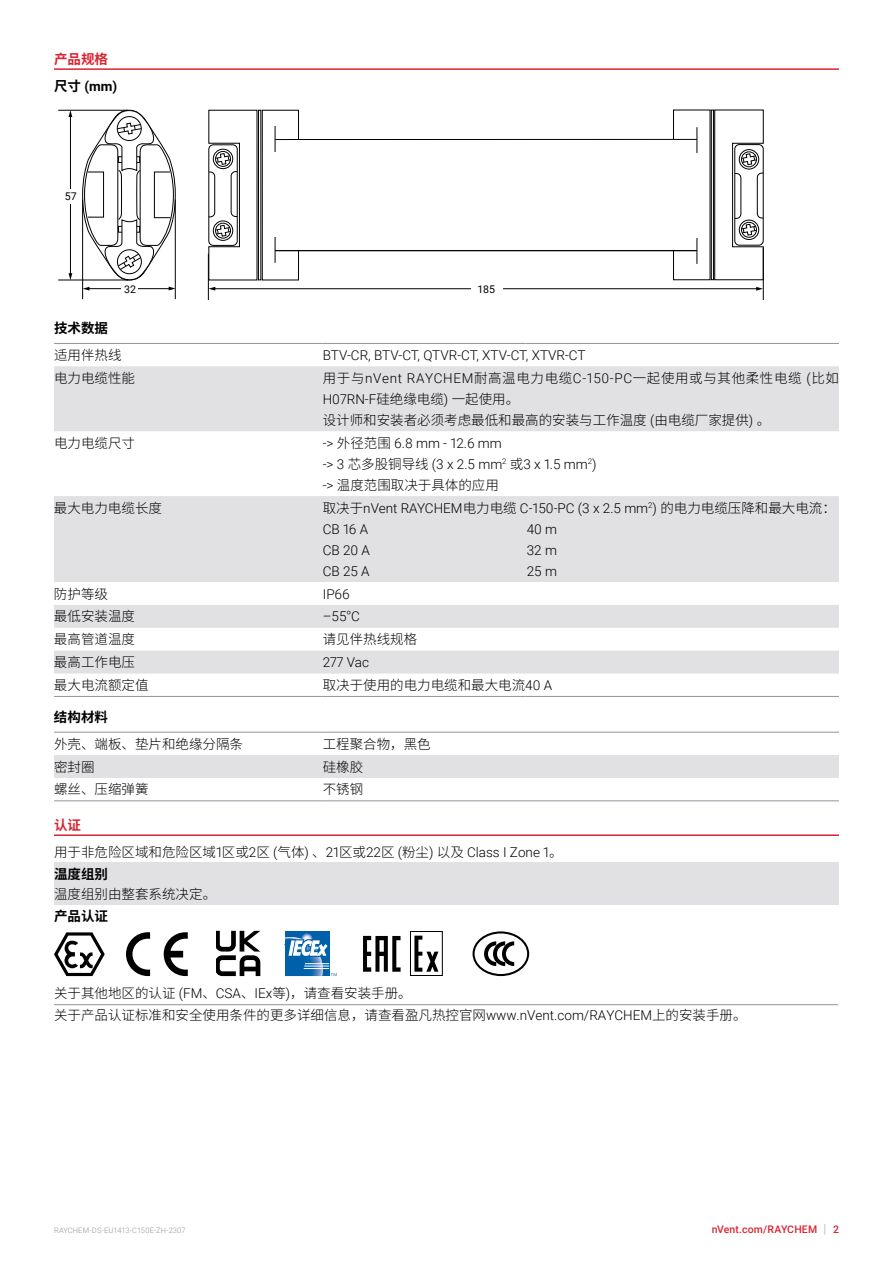
<style>
.page{position:relative;width:893px;height:1263px;background:#fff}
.page>*{position:absolute;margin:0;border:0;box-sizing:border-box;transform-origin:0 0}
.t1{font:300 13.5px/21px "Noto Sans CJ Ksc";color:#000}
.t2{font:300 13.5px/21px "Roboto";color:#000}
.t3{font:700 13.5px "Noto Sans CJ Ksc";color:#000}
.t4{font:700 13.5px "Roboto";color:#000}
.t5{font:700 13.5px "Noto Sans CJ Ksc";color:#d92531}
.t6{font:500 10.5px "Roboto";letter-spacing:.015em;color:#d92531}
.t7{font:10.5px "Roboto";color:#000}
.t8{font:300 7.5px "Roboto";letter-spacing:.015em;color:#90959e}
.s1{font-family:"Noto Sans CJ Ksc"}
.s2{font-family:"Roboto"}
.s3{font-weight:700;color:#d92531}
.s4{font-weight:300;font-size:12.6px;color:#90959e}
</style>
<div class="page">
<hr style="left:54px;top:68px;width:785px;height:2px;background:#d92531">
<hr style="left:54px;top:834px;width:785px;height:2px;background:#d92531">
<hr style="left:70px;top:116px;width:1px;height:159px;background:#000">
<div style="left:59px;top:189px;width:20px;height:15px;background:#fff"></div>
<hr style="left:82px;top:200px;width:1px;height:99px;background:#000">
<hr style="left:175px;top:200px;width:1px;height:99px;background:#000">
<svg style="left:82px;top:109px;width:94px;height:172px"></svg>
<div style="left:154px;top:172px;width:17px;height:46px;border:1px solid #000"></div>
<hr style="left:208px;top:254px;width:1px;height:46px;background:#000">
<hr style="left:763px;top:248px;width:1px;height:52px;background:#000">
<hr style="left:275px;top:139px;width:422px;height:1px;background:#000">
<hr style="left:275px;top:250px;width:422px;height:1px;background:#000">
<hr style="left:58px;top:280px;width:70px;height:1px;background:#000">
<hr style="left:58px;top:110px;width:70px;height:1px;background:#000">
<hr style="left:87px;top:288px;width:86px;height:1px;background:#000">
<div style="left:121px;top:283px;width:16px;height:12px;background:#fff"></div>
<hr style="left:213px;top:288px;width:545px;height:1px;background:#000">
<div style="left:471px;top:279px;width:31px;height:20px;background:#fff"></div>
<svg style="left:208px;top:109px;width:91px;height:172px"></svg>
<div style="left:215px;top:151px;width:16px;height:16px;border:1px solid #000;border-radius:50%"></div>
<svg style="left:673px;top:109px;width:91px;height:172px"></svg>
<div style="left:741px;top:222px;width:16px;height:15px;border:1px solid #000;border-radius:50%"></div>
<svg style="left:69px;top:110px;width:3px;height:7px"></svg>
<svg style="left:69px;top:273px;width:3px;height:7px"></svg>
<svg style="left:83px;top:287px;width:6px;height:4px"></svg>
<svg style="left:169px;top:287px;width:6px;height:3px"></svg>
<svg style="left:209px;top:287px;width:6px;height:4px"></svg>
<svg style="left:756px;top:287px;width:7px;height:4px"></svg>
<div style="left:258px;top:110px;width:3px;height:170px;border:1px solid #000"></div>
<div style="left:711px;top:110px;width:3px;height:170px;border:1px solid #000"></div>
<svg style="left:54px;top:366px;width:785px;height:307px;fill:#e1e1e4"></svg>
<hr style="left:54px;top:343px;width:269px;height:1px;background:#90959e">
<hr style="left:323px;top:343px;width:203px;height:1px;background:#90959e">
<hr style="left:526px;top:343px;width:313px;height:1px;background:#90959e">
<hr style="left:54px;top:696px;width:269px;height:1px;background:#90959e">
<hr style="left:323px;top:696px;width:203px;height:1px;background:#90959e">
<hr style="left:526px;top:696px;width:313px;height:1px;background:#90959e">
<div style="left:54px;top:755px;width:785px;height:23px;background:#e1e1e4"></div>
<hr style="left:54px;top:800px;width:269px;height:1px;background:#90959e">
<hr style="left:323px;top:800px;width:516px;height:1px;background:#90959e">
<hr style="left:54px;top:732px;width:269px;height:1px;background:#90959e">
<hr style="left:323px;top:732px;width:516px;height:1px;background:#90959e">
<div style="left:54px;top:862px;width:784px;height:43px;background:#e1e1e4"></div>
<hr style="left:54px;top:1004px;width:784px;height:1px;background:#90959e">
<svg style="left:54px;top:932px;width:51px;height:44px"></svg>
<svg style="left:126px;top:932px;width:24px;height:44px"></svg>
<svg style="left:164px;top:932px;width:24px;height:44px"></svg>
<svg style="left:216px;top:931px;width:44px;height:45px"></svg>
<svg style="left:285px;top:932px;width:52px;height:44px"></svg>
<svg style="left:363px;top:936px;width:38px;height:36px"></svg>
<svg style="left:414px;top:936px;width:24px;height:36px"></svg>
<div style="left:410px;top:931px;width:33px;height:45px;border:1px solid #000"></div>
<svg style="left:472px;top:931px;width:57px;height:45px"></svg>
<p class="t5" style="left:54px;top:52px;width:55px">产品规格</p>
<p class="t4" style="left:54px;top:76px;width:65px"><span class="s1">尺寸</span> (mm)</p>
<p class="t7" style="left:65px;top:189px;width:13px">57</p>
<p class="t7" style="left:124px;top:282px;width:13px">32</p>
<p class="t7" style="left:477px;top:282px;width:19px">185</p>
<p class="t3" style="left:54px;top:320px;width:55px">技术数据</p>
<p class="t1" style="left:54px;top:345px;width:69px">适用伴热线</p>
<p class="t2" style="left:323px;top:344px;width:264px">BTV-CR, BTV-CT, QTVR-CT, XTV-CT, XTVR-CT</p>
<p class="t1" style="left:54px;top:368px;width:82px">电力电缆性能</p>
<p class="t1" style="left:323px;top:368px;width:518px">用于与<span class="s2">nVent RAYCHEM</span>耐高温电力电缆<span class="s2">C-150-PC</span>一起使用或与其他柔性电缆 <span class="s2">(</span>比如<br><span class="s2">H07RN-F</span>硅绝缘电缆<span class="s2">)</span> 一起使用。<br>设计师和安装者必须考虑最低和最高的安装与工作温度 <span class="s2">(</span>由电缆厂家提供<span class="s2">)</span> 。</p>
<p class="t1" style="left:54px;top:433px;width:83px">电力电缆尺寸</p>
<p class="t2" style="left:323px;top:432px;width:275px">-&gt; <span class="s1">外径范围</span> 6.8 mm - 12.6 mm<br>-&gt; 3 <span class="s1">芯多股铜导线</span> (3 x 2.5 mm<sup>2</sup> <span class="s1">或</span>3 x 1.5 mm<sup>2</sup>)</p>
<p class="t1" style="left:323px;top:475px;width:178px"><span class="s2">-&gt;</span> 温度范围取决于具体的应用</p>
<p class="t1" style="left:54px;top:497px;width:109px">最大电力电缆长度</p>
<p class="t2" style="left:323px;top:497px;width:515px"><span class="s1">取决于</span>nVent RAYCHEM<span class="s1">电力电缆</span> C-150-PC (3 x 2.5 mm<sup>2</sup>) <span class="s1">的电力电缆压降和最大电流：<br></span>CB 16 A</p>
<p class="t2" style="left:527px;top:518px;width:32px">40 m</p>
<p class="t2" style="left:323px;top:539px;width:49px">CB 20 A</p>
<p class="t2" style="left:527px;top:539px;width:32px">32 m</p>
<p class="t2" style="left:323px;top:560px;width:48px">CB 25 A</p>
<p class="t2" style="left:527px;top:560px;width:32px">25 m</p>
<p class="t1" style="left:54px;top:583px;width:55px">防护等级</p>
<p class="t2" style="left:323px;top:583px;width:29px">IP66</p>
<p class="t1" style="left:54px;top:606px;width:82px">最低安装温度</p>
<p class="t2" style="left:323px;top:606px;width:39px">–55<span class="s1">°</span>C</p>
<p class="t1" style="left:54px;top:629px;width:82px">最高管道温度</p>
<p class="t1" style="left:323px;top:629px;width:96px">请见伴热线规格</p>
<p class="t1" style="left:54px;top:652px;width:82px">最高工作电压</p>
<p class="t2" style="left:323px;top:651px;width:48px">277 Vac</p>
<p class="t1" style="left:54px;top:675px;width:96px">最大电流额定值</p>
<p class="t1" style="left:323px;top:675px;width:231px">取决于使用的电力电缆和最大电流<span class="s2">40 A</span></p>
<p class="t3" style="left:54px;top:709px;width:55px">结构材料</p>
<p class="t1" style="left:54px;top:733px;width:190px">外壳、端板、垫片和绝缘分隔条</p>
<p class="t1" style="left:323px;top:733px;width:109px">工程聚合物，黑色</p>
<p class="t1" style="left:54px;top:756px;width:42px">密封圈</p>
<p class="t1" style="left:323px;top:756px;width:42px">硅橡胶</p>
<p class="t1" style="left:54px;top:779px;width:96px">螺丝、压缩弹簧</p>
<p class="t1" style="left:323px;top:779px;width:42px">不锈钢</p>
<p class="t1" style="left:54px;top:812px;width:510px;line-height:26.4px"><span class="s3">认证<br></span>用于非危险区域和危险区域<span class="s2">1</span>区或<span class="s2">2</span>区 <span class="s2">(</span>气体<span class="s2">)</span> 、<span class="s2">21</span>区或<span class="s2">22</span>区 <span class="s2">(</span>粉尘<span class="s2">)</span> 以及 <span class="s2">Class I Zone 1</span>。</p>
<p class="t3" style="left:54px;top:866px;width:55px">温度组别</p>
<p class="t1" style="left:54px;top:883px;width:164px">温度组别由整套系统决定。</p>
<p class="t3" style="left:54px;top:909px;width:55px">产品认证</p>
<p class="t1" style="left:54px;top:983px;width:694px;line-height:21.8px">关于其他地区的认证 <span class="s2">(FM</span>、<span class="s2">CSA</span>、<span class="s2">IEx</span>等<span class="s2">)</span>，请查看安装手册。<br>关于产品认证标准和安全使用条件的更多详细信息，请查看盈凡热控官网<span class="s2">www.nVent.com/RAYCHEM</span>上的安装手册。</p>
<p class="t8" style="left:54px;top:1225px;width:133px">RAYCHEM-DS-EU1413-C150E-ZH-2307</p>
<p class="t6" style="left:712px;top:1222px;width:129px">nVent.com/RAYCHEM <span class="s4">|</span> 2</p>
</div>
